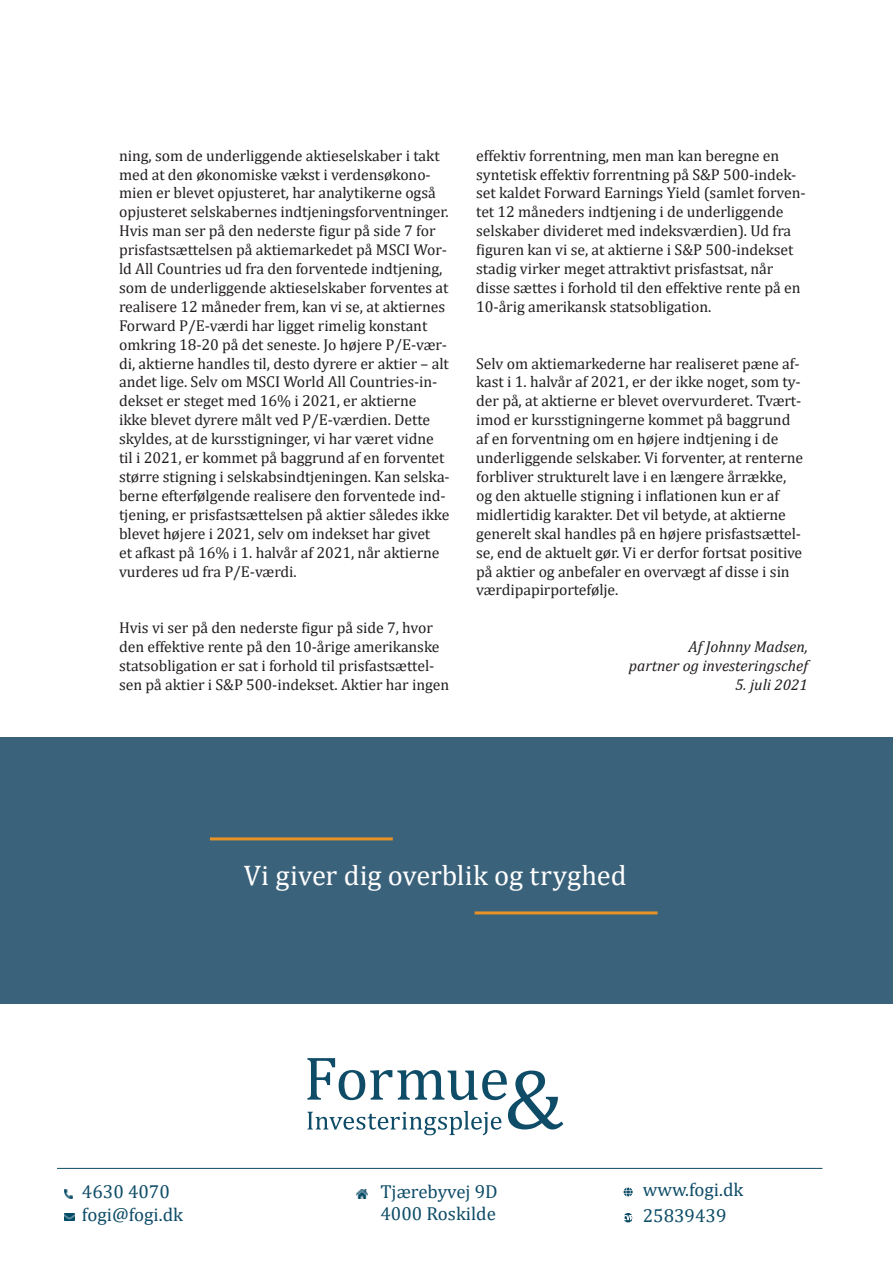
<style>
.page{position:relative;width:893px;height:1263px;background:#fff}
.page>*{position:absolute;margin:0;border:0;box-sizing:border-box;transform-origin:0 0}
.t1{font:28.5px "Cambria";letter-spacing:-.005em;color:#fff}
.t2{font:18.9px/22.5px "Cambria";color:#0e4c67}
.t3{font:15.75px/18.9px "Cambria";letter-spacing:-.005em;color:#231f20}
.t4{font:italic 15.75px/18.9px "Cambria";color:#231f20;text-align:right}
</style>
<div class="page">
<div style="left:0;top:737px;width:893px;height:266px;background:#3b627b"></div>
<svg style="left:307px;top:1058px;width:256px;height:77px"></svg>
<hr style="left:210px;top:837px;width:183px;height:3px;background:#e69224">
<hr style="left:475px;top:911px;width:182px;height:3px;background:#e69224">
<svg style="left:64px;top:1190px;width:9px;height:8px"></svg>
<svg style="left:64px;top:1213px;width:10px;height:7px"></svg>
<svg style="left:357px;top:1190px;width:10px;height:8px"></svg>
<svg style="left:624px;top:1187px;width:9px;height:9px"></svg>
<svg style="left:623px;top:1213px;width:10px;height:9px"></svg>
<hr style="left:57px;top:1168px;width:765px;height:1px;background:#0e4c67">
<p class="t3" style="left:119px;top:146px;width:332px">ning, som de underliggende aktieselskaber i takt med at den økonomiske vækst i verdensøkono&shy;mien er blevet opjusteret, har analytikerne også opjusteret selskabernes indtjeningsforventninger.<br>Hvis man ser på den nederste figur på side 7 for prisfastsættelsen på aktiemarkedet på MSCI Wor&shy;ld All Countries ud fra den forventede indtjening, som de underliggende aktieselskaber forventes at realisere 12 måneder frem, kan vi se, at aktiernes Forward P/E-værdi har ligget rimelig konstant omkring 18-20 på det seneste. Jo højere P/E-vær&shy;di, aktierne handles til, desto dyrere er aktier – alt andet lige. Selv om MSCI World All Countries-in&shy;dekset er steget med 16% i 2021, er aktierne<br>ikke blevet dyrere målt ved P/E-værdien. Dette skyldes, at de kursstigninger, vi har været vidne til i 2021, er kommet på baggrund af en forventet større stigning i selskabsindtjeningen. Kan selska&shy;berne efterfølgende realisere den forventede ind&shy;tjening, er prisfastsættelsen på aktier således ikke blevet højere i 2021, selv om indekset har givet<br>et afkast på 16% i 1. halvår af 2021, når aktierne vurderes ud fra P/E-værdi.</p>
<p class="t3" style="left:119px;top:618px;width:332px">Hvis vi ser på den nederste figur på side 7, hvor den effektive rente på den 10-årige amerikanske statsobligation er sat i forhold til prisfastsættel&shy;sen på aktier i S&amp;P 500-indekset. Aktier har ingen</p>
<p class="t3" style="left:476px;top:146px;width:331px">effektiv forrentning, men man kan beregne en syntetisk effektiv forrentning på S&amp;P 500-indek&shy;set kaldet Forward Earnings Yield (samlet forven&shy;tet 12 måneders indtjening i de underliggende selskaber divideret med indeksværdien). Ud fra figuren kan vi se, at aktierne i S&amp;P 500-indekset stadig virker meget attraktivt prisfastsat, når disse sættes i forhold til den effektive rente på en 10-årig amerikansk statsobligation.</p>
<p class="t3" style="left:476px;top:354px;width:328px">Selv om aktiemarkederne har realiseret pæne af&shy;kast i 1. halvår af 2021, er der ikke noget, som ty&shy;der på, at aktierne er blevet overvurderet. Tvært&shy;imod er kursstigningerne kommet på baggrund af en forventning om en højere indtjening i de underliggende selskaber. Vi forventer, at renterne forbliver strukturelt lave i en længere årrække, og den aktuelle stigning i inflationen kun er af midlertidig karakter. Det vil betyde, at aktierne generelt skal handles på en højere prisfastsættel&shy;se, end de aktuelt gør. Vi er derfor fortsat positive på aktier og anbefaler en overvægt af disse i sin værdipapirportefølje.</p>
<p class="t4" style="left:629px;top:637px;width:181px">Af Johnny Madsen,<br>partner og investeringschef</p>
<p class="t4" style="left:735px;top:674px;width:74px">5. juli 2021</p>
<h1 class="t1" style="left:244px;top:858px;width:384px">Vi giver dig overblik og tryghed</h1>
<p class="t2" style="left:82px;top:1180px;width:103px">4630 4070 fogi@fogi.dk</p>
<p class="t2" style="left:380px;top:1181px;width:119px;line-height:21.9px">Tjærebyvej 9D<br>4000 Roskilde</p>
<p class="t2" style="left:643px;top:1176px;width:102px;line-height:26.2px">www.fogi.dk<br>25839439</p>
</div>
